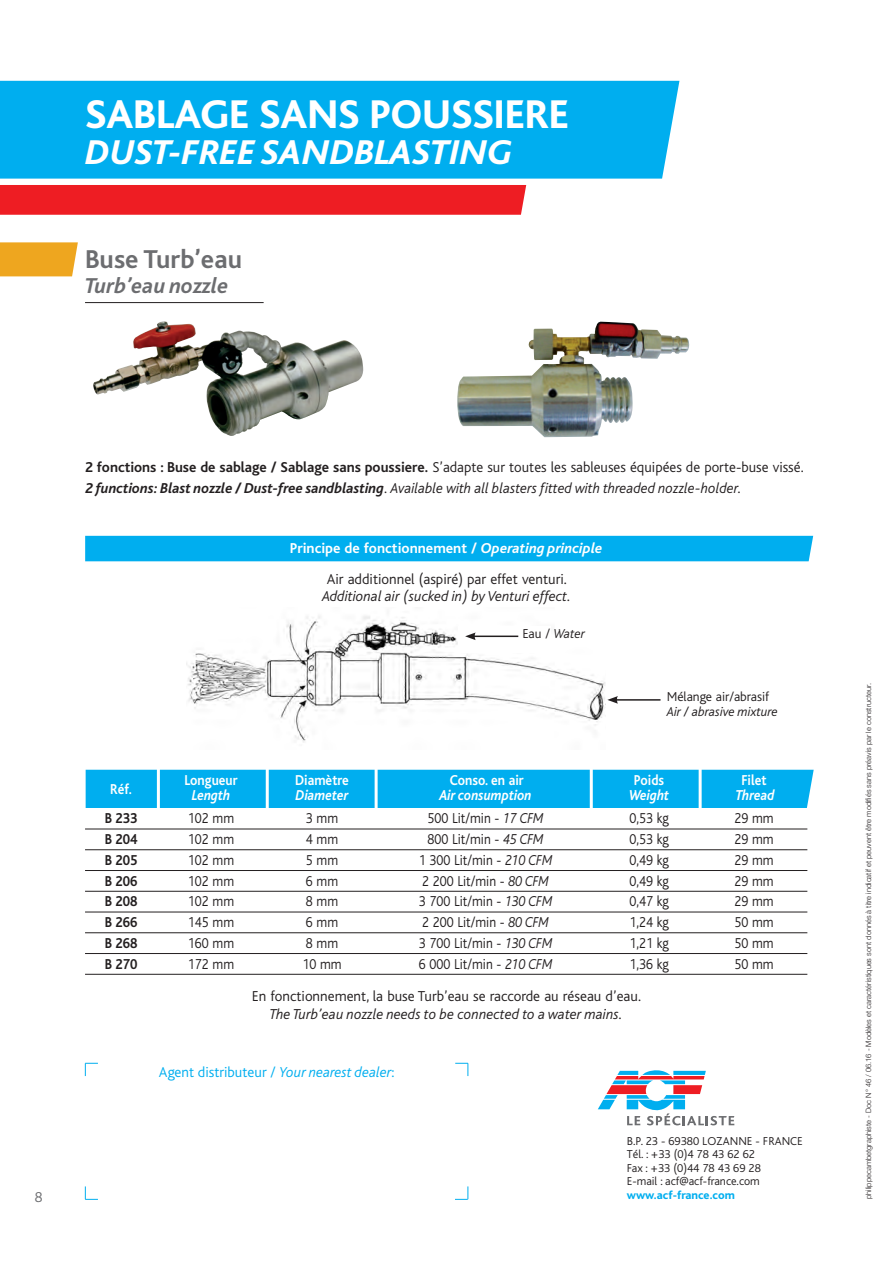
<style>
.page{position:relative;width:893px;height:1263px;background:#fff}
.page>*{position:absolute;margin:0;border:0;box-sizing:border-box;transform-origin:0 0}
.t1{font:800 42px "Bliss";color:#fff}
.t2{font:italic 800 36px "Bliss";color:#fff}
.t3{font:700 27px "Bliss";color:#6c6d70}
.t4{font:italic 700 22.5px "Bliss";color:#6c6d70}
.t5{font:300 15px/20.7px "Bliss";color:#231f20}
.t6{font:300 15px "Bliss";color:#231f20;scale:.9 1}
.t7{font:italic 300 15px "Bliss";color:#231f20}
.t8{font:700 15px "Bliss";color:#fff}
.t9{font:700 15px "Bliss";color:#fff;scale:.9 1}
.t10{font:italic 700 15px "Bliss";color:#fff;scale:.9 1}
.t11{font:300 15px "Bliss";color:#00aeef}
.t12{font:700 15px "Bliss";color:#231f20;scale:.9 1}
.t13{font:300 15px "Bliss";color:#6c6d70}
.t14{font:italic 300 13.5px "Bliss";color:#231f20}
.t15{font:300 13.5px "Bliss";color:#231f20}
.t16{font:300 12px/13.5px "Bliss";color:#231f20}
.t17{font:800 12px "Bliss";color:#00aeef}
.t18{font:300 7.5px "Helvetica Neue";color:#231f20}
.s1{font-weight:700}
.s2{font-weight:700;font-style:italic}
.s3{font-style:italic}
.s4{font-style:normal}
</style>
<div class="page">
<svg style="left:0;top:242px;width:78px;height:34px;background:#eeaa2a"></svg>
<div style="left:0;top:81px;width:679px;height:98px;background:#00aeef"></div>
<div style="left:0;top:185px;width:526px;height:30px;background:#ee1d23"></div>
<div style="left:85px;top:536px;width:728px;height:25px;background:#00aeef"></div>
<div style="left:86px;top:770px;width:728px;height:38px;background:#00aeef"></div>
<hr style="left:157px;top:766px;width:3px;height:46px;background:#fff">
<hr style="left:266px;top:766px;width:3px;height:46px;background:#fff">
<hr style="left:375px;top:766px;width:3px;height:46px;background:#fff">
<hr style="left:590px;top:766px;width:3px;height:46px;background:#fff">
<hr style="left:699px;top:765px;width:3px;height:47px;background:#fff">
<svg style="left:597px;top:1070px;width:138px;height:56px"></svg>
<img style="left:186px;top:616px;width:419px;height:127px">
<div style="left:459px;top:626px;width:92px;height:26px;background:#fff"></div>
<img style="left:93px;top:321px;width:271px;height:115px">
<img style="left:457px;top:322px;width:233px;height:115px">
<hr style="left:473px;top:635px;width:45px;height:2px;background:#231f20">
<svg style="left:465px;top:632px;width:11px;height:8px"></svg>
<hr style="left:616px;top:699px;width:44px;height:2px;background:#231f20">
<svg style="left:607px;top:696px;width:11px;height:8px"></svg>
<svg style="left:85px;top:1186px;width:13px;height:14px"></svg>
<svg style="left:455px;top:1186px;width:14px;height:14px"></svg>
<svg style="left:85px;top:1063px;width:13px;height:13px"></svg>
<svg style="left:455px;top:1063px;width:14px;height:13px"></svg>
<hr style="left:85px;top:302px;width:179px;height:1px;background:#231f20">
<hr style="left:85px;top:829px;width:722px;height:1px;background:#231f20">
<hr style="left:85px;top:849px;width:722px;height:1px;background:#231f20">
<hr style="left:85px;top:870px;width:722px;height:1px;background:#231f20">
<hr style="left:85px;top:891px;width:722px;height:1px;background:#231f20">
<hr style="left:85px;top:912px;width:722px;height:1px;background:#231f20">
<hr style="left:85px;top:932px;width:722px;height:1px;background:#231f20">
<hr style="left:85px;top:953px;width:722px;height:1px;background:#231f20">
<hr style="left:85px;top:974px;width:722px;height:1px;background:#231f20">
<h1 class="t1" style="left:85px;top:92px;width:485px">SABLAGE SANS POUSSIERE</h1>
<h2 class="t2" style="left:85px;top:133px;width:429px">DUST-FREE SANDBLASTING</h2>
<h3 class="t3" style="left:85px;top:245px;width:159px">Buse Turb’eau</h3>
<h3 class="t4" style="left:85px;top:274px;width:145px">Turb’eau nozzle</h3>
<p class="t13" style="left:35px;top:1189px;width:9px">8</p>
<p class="t5" style="left:85px;top:457px;width:720px"><span class="s1">2 fonctions : Buse de sablage / Sablage sans poussiere.</span> S’adapte sur toutes les sableuses équipées de porte-buse vissé.<br><span class="s2">2 functions: Blast nozzle / Dust-free sandblasting</span>. <span class="s3">Available with all blasters fitted with threaded nozzle-holder.</span></p>
<p class="t8" style="left:290px;top:540px;width:314px">Principe de fonctionnement / <span class="s3">Operating principle</span></p>
<p class="t9" style="left:110px;top:782px;width:26px">Réf.</p>
<p class="t5" style="left:327px;top:569px;width:242px">Air additionnel (aspiré) par effet venturi.</p>
<p class="t7" style="left:322px;top:588px;width:251px">Additional air (sucked in) by Venturi effect.</p>
<p class="t14" style="left:522px;top:626px;width:64px"><span class="s4">Eau /</span> Water</p>
<p class="t15" style="left:667px;top:690px;width:104px">Mélange air/abrasif</p>
<p class="t14" style="left:667px;top:705px;width:112px">Air / abrasive mixture</p>
<p class="t9" style="left:184px;top:773px;width:61px">Longueur</p>
<p class="t9" style="left:295px;top:773px;width:61px">Diamètre</p>
<p class="t9" style="left:450px;top:773px;width:84px">Conso. en air</p>
<p class="t9" style="left:634px;top:773px;width:35px">Poids</p>
<p class="t9" style="left:742px;top:773px;width:29px">Filet</p>
<p class="t10" style="left:192px;top:788px;width:44px">Length</p>
<p class="t10" style="left:296px;top:788px;width:60px">Diameter</p>
<p class="t10" style="left:439px;top:788px;width:104px">Air consumption</p>
<p class="t10" style="left:629px;top:788px;width:46px">Weight</p>
<p class="t10" style="left:736px;top:788px;width:45px">Thread</p>
<p class="t12" style="left:105px;top:810px;width:38px">B 233</p>
<p class="t6" style="left:188px;top:810px;width:53px">102 mm</p>
<p class="t6" style="left:306px;top:810px;width:37px">3 mm</p>
<p class="t6" style="left:427px;top:810px;width:131px">500 Lit/min - <span class="s3">17 CFM</span></p>
<p class="t6" style="left:629px;top:810px;width:45px">0,53 kg</p>
<p class="t6" style="left:734px;top:810px;width:45px">29 mm</p>
<p class="t12" style="left:105px;top:831px;width:38px">B 204</p>
<p class="t6" style="left:188px;top:831px;width:53px">102 mm</p>
<p class="t6" style="left:306px;top:831px;width:37px">4 mm</p>
<p class="t6" style="left:427px;top:831px;width:131px">800 Lit/min - <span class="s3">45 CFM</span></p>
<p class="t6" style="left:629px;top:831px;width:45px">0,53 kg</p>
<p class="t6" style="left:734px;top:831px;width:45px">29 mm</p>
<p class="t12" style="left:105px;top:852px;width:38px">B 205</p>
<p class="t6" style="left:188px;top:852px;width:53px">102 mm</p>
<p class="t6" style="left:306px;top:852px;width:37px">5 mm</p>
<p class="t6" style="left:419px;top:852px;width:150px">1 300 Lit/min - <span class="s3">210 CFM</span></p>
<p class="t6" style="left:629px;top:852px;width:45px">0,49 kg</p>
<p class="t6" style="left:734px;top:852px;width:45px">29 mm</p>
<p class="t12" style="left:105px;top:873px;width:38px">B 206</p>
<p class="t6" style="left:188px;top:873px;width:53px">102 mm</p>
<p class="t6" style="left:306px;top:873px;width:37px">6 mm</p>
<p class="t6" style="left:422px;top:873px;width:142px">2 200 Lit/min - <span class="s3">80 CFM</span></p>
<p class="t6" style="left:629px;top:873px;width:45px">0,49 kg</p>
<p class="t6" style="left:734px;top:873px;width:45px">29 mm</p>
<p class="t12" style="left:105px;top:893px;width:38px">B 208</p>
<p class="t6" style="left:188px;top:893px;width:53px">102 mm</p>
<p class="t6" style="left:306px;top:893px;width:37px">8 mm</p>
<p class="t6" style="left:419px;top:893px;width:150px">3 700 Lit/min - <span class="s3">130 CFM</span></p>
<p class="t6" style="left:629px;top:893px;width:45px">0,47 kg</p>
<p class="t6" style="left:734px;top:893px;width:45px">29 mm</p>
<p class="t12" style="left:105px;top:914px;width:38px">B 266</p>
<p class="t6" style="left:188px;top:914px;width:53px">145 mm</p>
<p class="t6" style="left:306px;top:914px;width:37px">6 mm</p>
<p class="t6" style="left:422px;top:914px;width:142px">2 200 Lit/min - <span class="s3">80 CFM</span></p>
<p class="t6" style="left:629px;top:914px;width:45px">1,24 kg</p>
<p class="t6" style="left:734px;top:914px;width:45px">50 mm</p>
<p class="t12" style="left:105px;top:935px;width:38px">B 268</p>
<p class="t6" style="left:188px;top:935px;width:53px">160 mm</p>
<p class="t6" style="left:306px;top:935px;width:37px">8 mm</p>
<p class="t6" style="left:419px;top:935px;width:150px">3 700 Lit/min - <span class="s3">130 CFM</span></p>
<p class="t6" style="left:629px;top:935px;width:45px">1,21 kg</p>
<p class="t6" style="left:734px;top:935px;width:45px">50 mm</p>
<p class="t12" style="left:105px;top:956px;width:38px">B 270</p>
<p class="t6" style="left:188px;top:956px;width:53px">172 mm</p>
<p class="t6" style="left:302px;top:956px;width:45px">10 mm</p>
<p class="t6" style="left:419px;top:956px;width:150px">6 000 Lit/min - <span class="s3">210 CFM</span></p>
<p class="t6" style="left:629px;top:956px;width:45px">1,36 kg</p>
<p class="t6" style="left:734px;top:956px;width:45px">50 mm</p>
<p class="t5" style="left:252px;top:986px;width:391px">En fonctionnement, la buse Turb’eau se raccorde au réseau d’eau.</p>
<p class="t7" style="left:270px;top:1006px;width:355px">The Turb’eau nozzle needs to be connected to a water mains.</p>
<p class="t11" style="left:159px;top:1064px;width:237px">Agent distributeur / <span class="s3">Your nearest dealer</span>:</p>
<p class="t16" style="left:627px;top:1134px;width:178px">B.P. 23 - 69380 LOZANNE - FRANCE<br>Tél. : +33 (0)4 78 43 62 62<br>Fax : +33 (0)44 78 43 69 28<br>E-mail : acf@acf-france.com</p>
<p class="t17" style="left:627px;top:1188px;width:110px">www.acf-france.com</p>
<p class="t18" style="left:864px;top:1199px;width:517px;rotate:-90deg">philippecambetgraphiste - Doc N° 46 / 06.16 - Modèles et caractéristiques sont donnés à titre indicatif et peuvent être modifiés sans préavis par le constructeur.</p>
</div>
